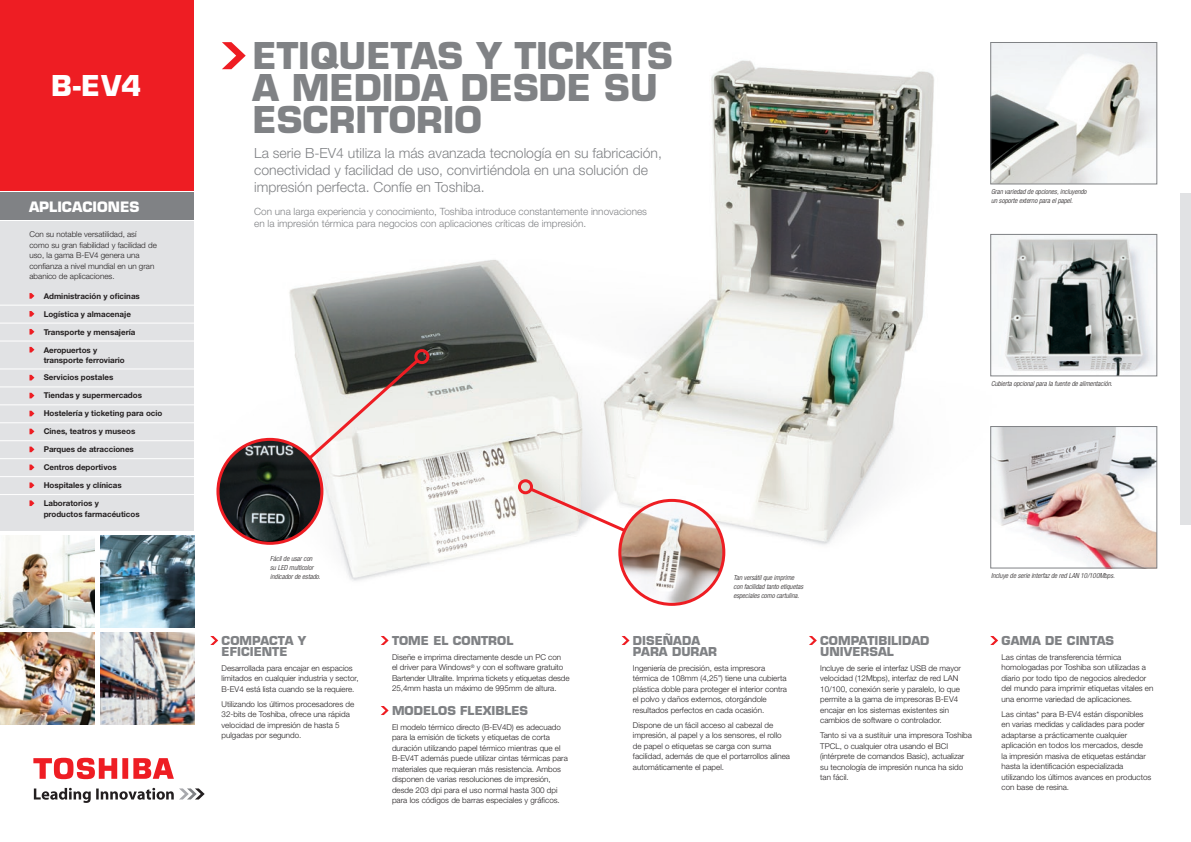
<style>
.page{position:relative;width:1191px;height:842px;background:#fff}
.page>*{position:absolute;margin:0;border:0;box-sizing:border-box;transform-origin:0 0}
.t1{font:700 36px/32px "Eurostile";color:#808285}
.t2{font:700 28px "Eurostile";color:#fff}
.t3{font:300 14px/17px "Helvetica Neue";color:#808285}
.t4{font:700 14px "Eurostile";color:#fff}
.t5{font:700 12px/11px "Eurostile";color:#808285}
.t6{font:300 10px/12px "Helvetica Neue";color:#808285}
.t7{font:300 8px/10.5px "Helvetica Neue";color:#231f20}
.t8{font:700 8px/10px "Helvetica Neue";color:#231f20}
.t9{font:italic 300 condensed 7px/9px "Helvetica Neue";color:#231f20}
</style>
<div class="page">
<img style="left:218px;top:42px;width:973px;height:599px">
<div style="left:0;top:221px;width:194px;height:309px;background:#e1e2e4"></div>
<div style="left:0;top:193px;width:194px;height:27px;background:#808285"></div>
<img style="left:100px;top:536px;width:94px;height:91px">
<img style="left:0;top:536px;width:94px;height:91px">
<img style="left:100px;top:633px;width:94px;height:91px">
<img style="left:0;top:633px;width:94px;height:91px">
<div style="left:0;top:0;width:194px;height:191px;background:#ee1d23"></div>
<div style="left:122px;top:758px;width:6px;height:21px;background:#ee1d23"></div>
<svg style="left:133px;top:758px;width:41px;height:21px"></svg>
<svg style="left:33px;top:757px;width:84px;height:22px"></svg>
<svg style="left:34px;top:788px;width:171px;height:15px"></svg>
<div style="left:1179px;top:193px;width:12px;height:331px;background:#e1e2e4"></div>
<hr style="left:0;top:305px;width:194px;height:1px;background:#fff">
<hr style="left:0;top:323px;width:194px;height:1px;background:#fff">
<hr style="left:0;top:340px;width:194px;height:1px;background:#fff">
<hr style="left:0;top:368px;width:194px;height:1px;background:#fff">
<hr style="left:0;top:386px;width:194px;height:1px;background:#fff">
<hr style="left:0;top:404px;width:194px;height:1px;background:#fff">
<hr style="left:0;top:422px;width:194px;height:1px;background:#fff">
<hr style="left:0;top:440px;width:194px;height:1px;background:#fff">
<hr style="left:0;top:458px;width:194px;height:1px;background:#fff">
<hr style="left:0;top:476px;width:194px;height:1px;background:#fff">
<hr style="left:0;top:494px;width:194px;height:1px;background:#fff">
<svg style="left:29px;top:293px;width:5px;height:6px"></svg>
<svg style="left:29px;top:311px;width:5px;height:6px"></svg>
<svg style="left:29px;top:329px;width:5px;height:6px"></svg>
<svg style="left:29px;top:347px;width:5px;height:5px"></svg>
<svg style="left:29px;top:375px;width:5px;height:5px"></svg>
<svg style="left:29px;top:393px;width:5px;height:5px"></svg>
<svg style="left:29px;top:411px;width:5px;height:5px"></svg>
<svg style="left:29px;top:429px;width:5px;height:5px"></svg>
<svg style="left:29px;top:447px;width:5px;height:5px"></svg>
<svg style="left:29px;top:464px;width:5px;height:6px"></svg>
<svg style="left:29px;top:482px;width:5px;height:6px"></svg>
<svg style="left:29px;top:500px;width:5px;height:6px"></svg>
<img style="left:992px;top:428px;width:163px;height:138px">
<div style="left:990px;top:426px;width:167px;height:142px;border:1px solid #808285"></div>
<img style="left:992px;top:236px;width:163px;height:138px">
<div style="left:990px;top:234px;width:167px;height:142px;border:1px solid #808285"></div>
<img style="left:992px;top:44px;width:163px;height:138px">
<div style="left:990px;top:42px;width:167px;height:142px;border:1px solid #808285"></div>
<svg style="left:268px;top:356px;width:154px;height:140px"></svg>
<div style="left:414px;top:349px;width:15px;height:15px;border:3px solid #ee1d23;border-radius:50%"></div>
<svg style="left:222px;top:42px;width:24px;height:27px"></svg>
<img style="left:218px;top:439px;width:104px;height:104px;border-radius:50%">
<div style="left:216px;top:438px;width:107px;height:107px;border:3px solid #ee1d23;border-radius:50%"></div>
<svg style="left:527px;top:485px;width:147px;height:69px"></svg>
<div style="left:518px;top:479px;width:15px;height:15px;border:3px solid #ee1d23;border-radius:50%"></div>
<img style="left:620px;top:500px;width:104px;height:104px;border-radius:50%">
<div style="left:618px;top:499px;width:107px;height:107px;border:3px solid #ee1d23;border-radius:50%"></div>
<svg style="left:210px;top:636px;width:8px;height:9px"></svg>
<svg style="left:381px;top:636px;width:8px;height:9px"></svg>
<svg style="left:381px;top:706px;width:8px;height:9px"></svg>
<svg style="left:621px;top:636px;width:8px;height:9px"></svg>
<svg style="left:809px;top:636px;width:8px;height:9px"></svg>
<svg style="left:990px;top:636px;width:8px;height:9px"></svg>
<h2 class="t2" style="left:51px;top:68px;width:92px">B-EV4</h2>
<h3 class="t4" style="left:29px;top:198px;width:112px">APLICACIONES</h3>
<p class="t7" style="left:29px;top:229px;width:129px">Con su notable versatilidad, así como su gran fiabilidad y facilidad de uso, la gama B-EV4 genera una confianza a nivel mundial en un gran abanico de aplicaciones.</p>
<p class="t8" style="left:44px;top:291px;width:98px">Administración y oficinas</p>
<p class="t8" style="left:44px;top:309px;width:89px">Logística y almacenaje</p>
<p class="t8" style="left:44px;top:327px;width:93px">Transporte y mensajería</p>
<p class="t8" style="left:44px;top:344px;width:83px">Aeropuertos y transporte ferroviario</p>
<p class="t8" style="left:44px;top:372px;width:71px">Servicios postales</p>
<p class="t8" style="left:44px;top:390px;width:100px">Tiendas y supermercados</p>
<p class="t8" style="left:44px;top:408px;width:120px">Hostelería y ticketing para ocio</p>
<p class="t8" style="left:44px;top:426px;width:93px">Cines, teatros y museos</p>
<p class="t8" style="left:44px;top:444px;width:92px">Parques de atracciones</p>
<p class="t8" style="left:44px;top:462px;width:75px">Centros deportivos</p>
<p class="t8" style="left:44px;top:480px;width:80px">Hospitales y clínicas</p>
<p class="t8" style="left:44px;top:497px;width:97px;line-height:11px">Laboratorios y productos farmacéuticos</p>
<h1 class="t1" style="left:252px;top:40px;width:422px">ETIQUETAS Y TICKETS<br>A MEDIDA DESDE SU<br>ESCRITORIO</h1>
<h3 class="t3" style="left:254px;top:144px;width:409px">La serie B-EV4 utiliza la más avanzada tecnología en su fabricación, conectividad y facilidad de uso, convirtiéndola en una solución de impresión perfecta. Confíe en Toshiba.</h3>
<p class="t6" style="left:254px;top:205px;width:394px">Con una larga experiencia y conocimiento, Toshiba introduce constantemente innovaciones en la impresión térmica para negocios con aplicaciones críticas de impresión.</p>
<p class="t9" style="left:991px;top:187px;width:97px">Gran variedad de opciones, incluyendo un soporte externo para el papel.</p>
<p class="t9" style="left:991px;top:379px;width:123px">Cubierta opcional para la fuente de alimentación.</p>
<p class="t9" style="left:270px;top:554px;width:52px">Fácil de usar con<br>su LED multicolor indicador de estado.</p>
<h3 class="t5" style="left:222px;top:635px;width:86px">COMPACTA Y<br>EFICIENTE</h3>
<p class="t7" style="left:222px;top:662px;width:138px">Desarrollada para encajar en espacios limitados en cualquier industria y sector,<br>B-EV4 está lista cuando se la requiere.</p>
<p class="t7" style="left:222px;top:698px;width:134px">Utilizando los últimos procesadores de 32-bits de Toshiba, ofrece una rápida velocidad de impresión de hasta 5 pulgadas por segundo.</p>
<h3 class="t5" style="left:392px;top:635px;width:123px">TOME EL CONTROL</h3>
<p class="t7" style="left:392px;top:651px;width:179px">Diseñe e imprima directamente desde un PC con<br>el driver para Windows<sup>®</sup> y con el software gratuito Bartender Ultralite. Imprima tickets y etiquetas desde 25,4mm hasta un máximo de 995mm de altura.</p>
<h3 class="t5" style="left:392px;top:705px;width:138px">MODELOS FLEXIBLES</h3>
<p class="t7" style="left:392px;top:721px;width:177px">El modelo térmico directo (B-EV4D) es adecuado para la emisión de tickets y etiquetas de corta duración utilizando papel térmico mientras que el B-EV4T además puede utilizar cintas térmicas para materiales que requieran más resistencia. Ambos disponen de varias resoluciones de impresión, desde 203 dpi para el uso normal hasta 300 dpi para los códigos de barras especiales y gráficos.</p>
<p class="t9" style="left:733px;top:573px;width:71px">Tan versátil que imprime con facilidad tanto etiquetas especiales como cartulina.</p>
<h3 class="t5" style="left:633px;top:635px;width:86px">DISEÑADA<br>PARA DURAR</h3>
<p class="t7" style="left:633px;top:662px;width:156px">Ingeniería de precisión, esta impresora térmica de 108mm (4,25”) tiene una cubierta plástica doble para proteger el interior contra el polvo y daños externos, otorgándole resultados perfectos en cada ocasión.</p>
<p class="t7" style="left:633px;top:719px;width:159px">Dispone de un fácil acceso al cabezal de impresión, al papel y a los sensores, el rollo de papel o etiquetas se carga con suma facilidad, además de que el portarrollos alinea automáticamente el papel.</p>
<h3 class="t5" style="left:820px;top:635px;width:111px">COMPATIBILIDAD<br>UNIVERSAL</h3>
<p class="t7" style="left:820px;top:662px;width:142px">Incluye de serie el interfaz USB de mayor velocidad (12Mbps), interfaz de red LAN 10/100, conexión serie y paralelo, lo que permite a la gama de impresoras B-EV4 encajar en los sistemas existentes sin cambios de software o controlador.</p>
<p class="t7" style="left:820px;top:730px;width:153px">Tanto si va a sustituir una impresora Toshiba TPCL, o cualquier otra usando el BCI (intérprete de comandos Basic), actualizar su tecnología de impresión nunca ha sido tan fácil.</p>
<p class="t9" style="left:991px;top:571px;width:125px">Incluye de serie interfaz de red LAN 10/100Mbps.</p>
<h3 class="t5" style="left:1001px;top:635px;width:114px">GAMA DE CINTAS</h3>
<p class="t7" style="left:1001px;top:651px;width:153px">Las cintas de transferencia térmica homologadas por Toshiba son utilizadas a diario por todo tipo de negocios alrededor del mundo para imprimir etiquetas vitales en una enorme variedad de aplicaciones.</p>
<p class="t7" style="left:1001px;top:708px;width:151px">Las cintas* para B-EV4 están disponibles en varias medidas y calidades para poder adaptarse a prácticamente cualquier aplicación en todos los mercados, desde<br>la impresión masiva de etiquetas estándar hasta la identificación especializada utilizando los últimos avances en productos con base de resina.</p>
</div>
